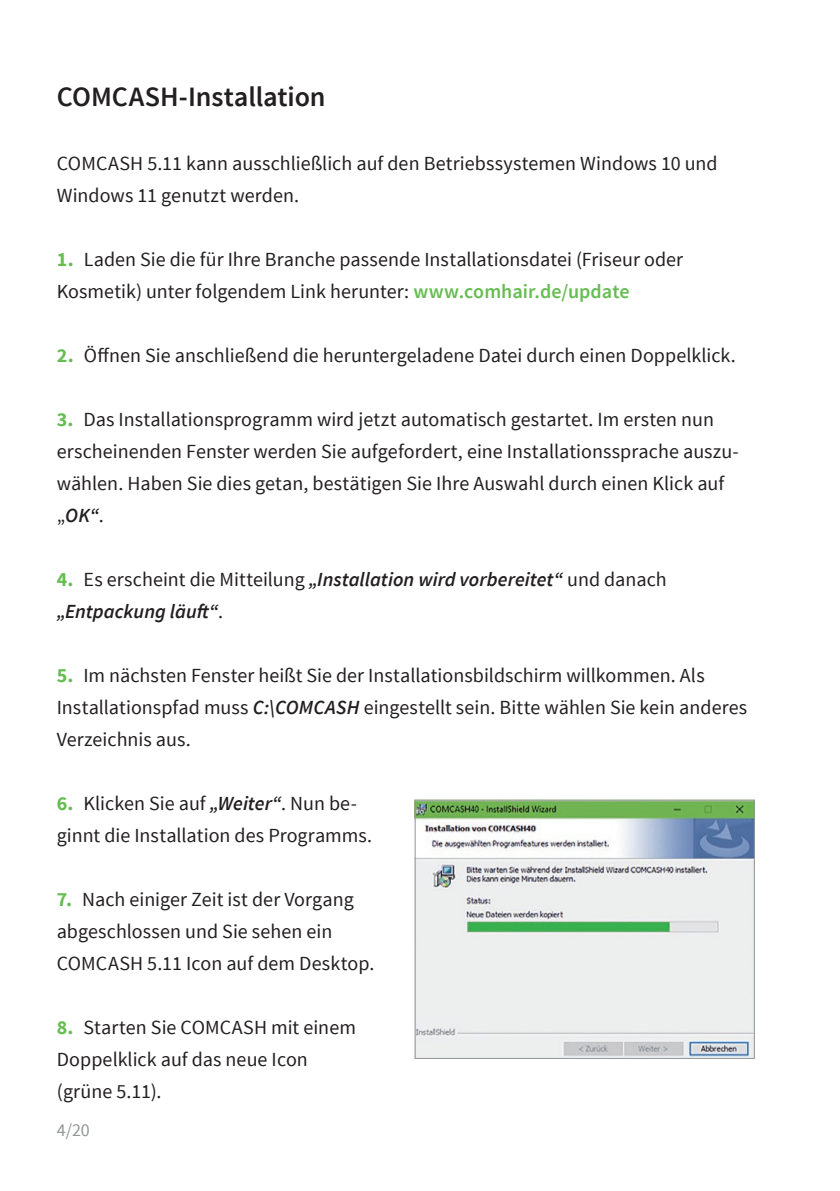
<style>
.page{position:relative;width:840px;height:1191px;background:#fff}
.page>*{position:absolute;margin:0;border:0;box-sizing:border-box;transform-origin:0 0}
.t1{font:600 28px "Source Sans Pro";letter-spacing:-.005em;color:#231f20}
.t2{font:20px/32px "Source Sans Pro";color:#231f20}
.t3{font:italic 600 20px/32px "Source Sans Pro";color:#231f20}
.t4{font:18px "Source Sans Pro";color:#939598}
.s1{font-weight:700;color:#66bd52}
.s2{font-weight:600;color:#66bd52}
.s3{font-weight:600;font-style:italic}
.s4{font-weight:700;font-style:normal;color:#66bd52}
.s5{font-weight:400;font-style:normal}
</style>
<div class="page">
<img style="left:416px;top:801px;width:336px;height:256px">
<div style="left:414px;top:799px;width:340px;height:260px;border:1px solid #939598"></div>
<h1 class="t1" style="left:57px;top:79px;width:270px">COMCASH-Installation</h1>
<p class="t2" style="left:57px;top:148px;width:662px">COMCASH 5.11 kann ausschließlich auf den Betriebssystemen Windows 10 und<br>Windows 11 genutzt werden.</p>
<p class="t2" style="left:57px;top:244px;width:627px"><span class="s1">1.</span> Laden Sie die für Ihre Branche passende Installationsdatei (Friseur oder<br>Kosmetik) unter folgendem Link herunter: <span class="s2">www.comhair.de/update</span></p>
<p class="t2" style="left:57px;top:340px;width:680px"><span class="s1">2.</span> Öffnen Sie anschließend die heruntergeladene Datei durch einen Doppelklick.</p>
<p class="t2" style="left:57px;top:404px;width:683px"><span class="s1">3.</span> Das Installationsprogramm wird jetzt automatisch gestartet. Im ersten nun erscheinenden Fenster werden Sie aufgefordert, eine Installationssprache auszu&shy;wählen. Haben Sie dies getan, bestätigen Sie Ihre Auswahl durch einen Klick auf „<span class="s3">OK“</span>.</p>
<p class="t3" style="left:57px;top:563px;width:611px"><span class="s4">4.</span> <span class="s5">Es erscheint die Mitteilung</span> „Installation wird vorbereitet“ <span class="s5">und danach </span>„Entpackung läuft“<span class="s5">.</span></p>
<p class="t2" style="left:57px;top:660px;width:691px"><span class="s1">5.</span> Im nächsten Fenster heißt Sie der Installationsbildschirm willkommen. Als<br>Installationspfad muss <span class="s3">C:\COMCASH</span> eingestellt sein. Bitte wählen Sie kein anderes<br>Verzeichnis aus.</p>
<p class="t2" style="left:57px;top:788px;width:317px"><span class="s1">6.</span> Klicken Sie auf <span class="s3">„Weiter“</span>. Nun be&shy;ginnt die Installation des Programms.</p>
<p class="t2" style="left:57px;top:884px;width:319px"><span class="s1">7.</span> Nach einiger Zeit ist der Vorgang abgeschlossen und Sie sehen ein<br>COMCASH 5.11 Icon auf dem Desktop.</p>
<p class="t2" style="left:57px;top:1012px;width:300px"><span class="s1">8.</span> Starten Sie COMCASH mit einem<br>Doppelklick auf das neue Icon (grüne 5.11).</p>
<p class="t4" style="left:57px;top:1119px;width:35px">4/20</p>
</div>
